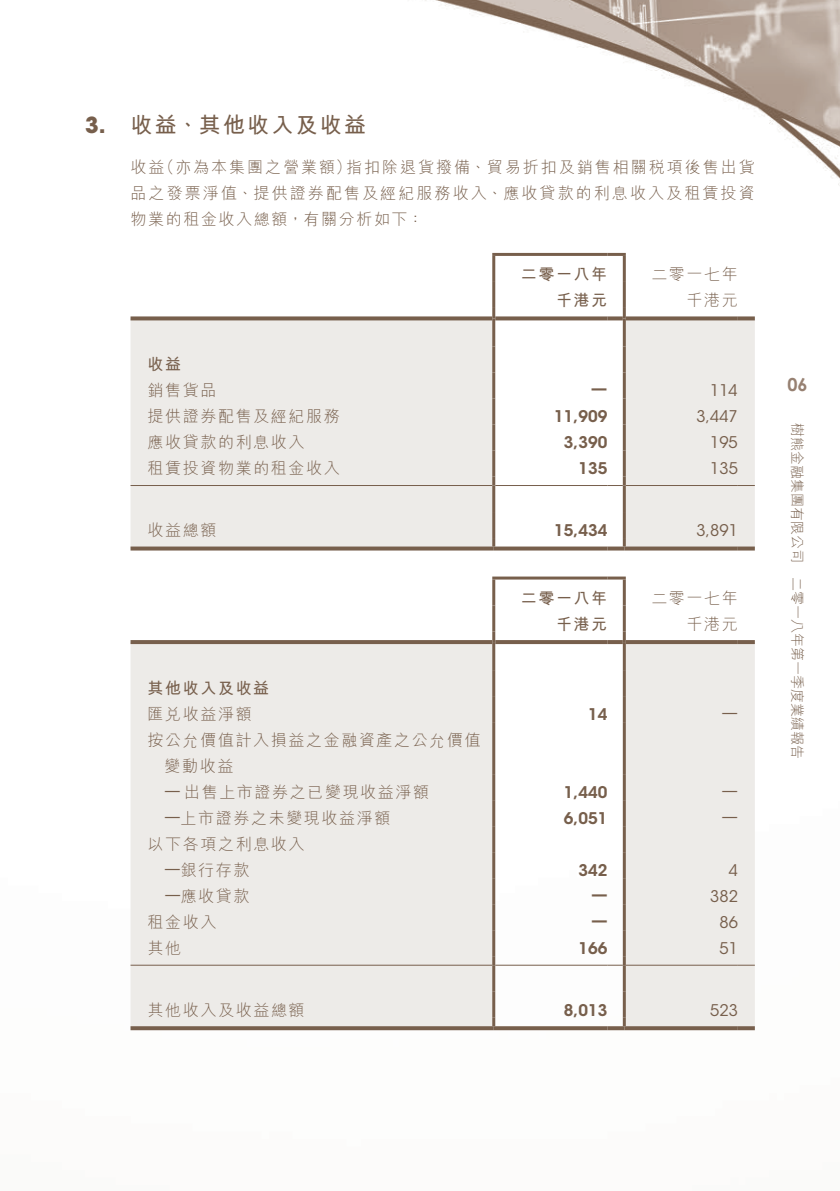
<style>
.page{position:relative;width:840px;height:1191px;background:#fff}
.page>*{position:absolute;margin:0;border:0;box-sizing:border-box;transform-origin:0 0}
.t1{font:700 22px "M Hei HK";letter-spacing:.1em;color:#775f4c}
.t2{font:700 22px "ITC Avant Garde Std";color:#775f4c}
.t3{font:700 18px "Century Gothic";color:#978172}
.t4{font:300 16px "M Hei HK";letter-spacing:.1em;color:#775f4c}
.t5{font:300 16px/26px "M Hei HK";letter-spacing:.13em;color:#775f4c}
.t6{font:600 16px "ITC Avant Garde Std";color:#775f4c}
.t7{font:16px "ITC Avant Garde Std";color:#775f4c}
.t8{font:300 16px "M Hei HK";letter-spacing:.125em;color:#775f4c}
.t9{font:700 16px "M Hei HK";letter-spacing:.1em;color:#775f4c}
.t10{font:300 14px "M Hei HK";color:#775f4c}
</style>
<div class="page">
<img style="left:130px;top:0;width:709px;height:1031px">
<svg style="left:130px;top:320px;width:624px;height:226px;fill:#edebe8"></svg>
<hr style="left:130px;top:485px;width:362px;height:1px;background:#775f4c">
<hr style="left:625px;top:485px;width:112px;height:1px;background:#775f4c">
<svg style="left:737px;top:485px;width:17px;height:1px"></svg>
<svg style="left:130px;top:546px;width:363px;height:4px"></svg>
<svg style="left:624px;top:546px;width:113px;height:4px"></svg>
<svg style="left:737px;top:546px;width:17px;height:4px"></svg>
<svg style="left:493px;top:546px;width:114px;height:4px"></svg>
<svg style="left:607px;top:546px;width:17px;height:4px"></svg>
<hr style="left:495px;top:485px;width:112px;height:1px;background:#775f4c">
<svg style="left:130px;top:316px;width:362px;height:4px"></svg>
<svg style="left:495px;top:316px;width:112px;height:4px"></svg>
<svg style="left:607px;top:316px;width:15px;height:4px"></svg>
<svg style="left:625px;top:316px;width:112px;height:4px"></svg>
<svg style="left:737px;top:316px;width:17px;height:4px"></svg>
<hr style="left:492px;top:256px;width:3px;height:26px;background:#775f4c">
<hr style="left:492px;top:253px;width:115px;height:3px;background:#775f4c">
<hr style="left:607px;top:253px;width:18px;height:3px;background:#775f4c">
<hr style="left:622px;top:256px;width:3px;height:26px;background:#775f4c">
<hr style="left:492px;top:282px;width:3px;height:26px;background:#775f4c">
<hr style="left:622px;top:282px;width:3px;height:26px;background:#775f4c">
<svg style="left:492px;top:308px;width:3px;height:10px"></svg>
<svg style="left:622px;top:308px;width:3px;height:10px"></svg>
<hr style="left:492px;top:318px;width:3px;height:28px;background:#775f4c">
<hr style="left:622px;top:318px;width:3px;height:28px;background:#775f4c">
<hr style="left:492px;top:346px;width:3px;height:26px;background:#775f4c">
<hr style="left:622px;top:346px;width:3px;height:26px;background:#775f4c">
<hr style="left:492px;top:372px;width:3px;height:26px;background:#775f4c">
<hr style="left:622px;top:372px;width:3px;height:26px;background:#775f4c">
<hr style="left:492px;top:398px;width:3px;height:26px;background:#775f4c">
<hr style="left:622px;top:398px;width:3px;height:26px;background:#775f4c">
<hr style="left:492px;top:424px;width:3px;height:26px;background:#775f4c">
<hr style="left:622px;top:424px;width:3px;height:26px;background:#775f4c">
<hr style="left:492px;top:450px;width:3px;height:26px;background:#775f4c">
<hr style="left:622px;top:450px;width:3px;height:26px;background:#775f4c">
<svg style="left:492px;top:476px;width:3px;height:9px"></svg>
<svg style="left:607px;top:476px;width:18px;height:10px"></svg>
<hr style="left:492px;top:485px;width:3px;height:27px;background:#775f4c">
<hr style="left:622px;top:485px;width:3px;height:27px;background:#775f4c">
<hr style="left:492px;top:512px;width:3px;height:26px;background:#775f4c">
<hr style="left:622px;top:512px;width:3px;height:26px;background:#775f4c">
<svg style="left:492px;top:538px;width:3px;height:8px"></svg>
<svg style="left:622px;top:538px;width:3px;height:8px"></svg>
<svg style="left:130px;top:644px;width:624px;height:382px;fill:#edebe8"></svg>
<hr style="left:130px;top:964px;width:362px;height:1px;background:#775f4c">
<hr style="left:625px;top:964px;width:112px;height:1px;background:#775f4c">
<svg style="left:737px;top:964px;width:17px;height:1px"></svg>
<svg style="left:130px;top:1026px;width:363px;height:4px"></svg>
<svg style="left:624px;top:1026px;width:113px;height:4px"></svg>
<svg style="left:737px;top:1026px;width:17px;height:4px"></svg>
<svg style="left:493px;top:1026px;width:114px;height:4px"></svg>
<svg style="left:607px;top:1026px;width:17px;height:4px"></svg>
<hr style="left:495px;top:964px;width:112px;height:1px;background:#775f4c">
<svg style="left:130px;top:640px;width:362px;height:4px"></svg>
<svg style="left:495px;top:640px;width:112px;height:4px"></svg>
<svg style="left:607px;top:640px;width:15px;height:4px"></svg>
<svg style="left:625px;top:640px;width:112px;height:4px"></svg>
<svg style="left:737px;top:640px;width:17px;height:4px"></svg>
<hr style="left:492px;top:579px;width:3px;height:26px;background:#775f4c">
<hr style="left:492px;top:576px;width:115px;height:3px;background:#775f4c">
<hr style="left:607px;top:576px;width:18px;height:3px;background:#775f4c">
<hr style="left:622px;top:579px;width:3px;height:26px;background:#775f4c">
<hr style="left:492px;top:605px;width:3px;height:26px;background:#775f4c">
<hr style="left:622px;top:605px;width:3px;height:26px;background:#775f4c">
<svg style="left:492px;top:631px;width:3px;height:11px"></svg>
<svg style="left:622px;top:631px;width:3px;height:11px"></svg>
<hr style="left:492px;top:642px;width:3px;height:28px;background:#775f4c">
<hr style="left:622px;top:642px;width:3px;height:28px;background:#775f4c">
<hr style="left:492px;top:670px;width:3px;height:26px;background:#775f4c">
<hr style="left:622px;top:670px;width:3px;height:26px;background:#775f4c">
<hr style="left:492px;top:696px;width:3px;height:26px;background:#775f4c">
<hr style="left:622px;top:696px;width:3px;height:26px;background:#775f4c">
<hr style="left:492px;top:722px;width:3px;height:52px;background:#775f4c">
<hr style="left:622px;top:722px;width:3px;height:52px;background:#775f4c">
<hr style="left:492px;top:774px;width:3px;height:26px;background:#775f4c">
<hr style="left:622px;top:774px;width:3px;height:26px;background:#775f4c">
<hr style="left:492px;top:800px;width:3px;height:26px;background:#775f4c">
<hr style="left:622px;top:800px;width:3px;height:26px;background:#775f4c">
<hr style="left:492px;top:826px;width:3px;height:26px;background:#775f4c">
<hr style="left:622px;top:826px;width:3px;height:26px;background:#775f4c">
<hr style="left:492px;top:852px;width:3px;height:26px;background:#775f4c">
<hr style="left:622px;top:852px;width:3px;height:26px;background:#775f4c">
<hr style="left:492px;top:878px;width:3px;height:26px;background:#775f4c">
<hr style="left:622px;top:878px;width:3px;height:26px;background:#775f4c">
<hr style="left:492px;top:904px;width:3px;height:26px;background:#775f4c">
<hr style="left:622px;top:904px;width:3px;height:26px;background:#775f4c">
<hr style="left:492px;top:930px;width:3px;height:26px;background:#775f4c">
<hr style="left:622px;top:930px;width:3px;height:26px;background:#775f4c">
<svg style="left:492px;top:956px;width:3px;height:9px"></svg>
<svg style="left:607px;top:956px;width:18px;height:9px"></svg>
<hr style="left:492px;top:965px;width:3px;height:26px;background:#775f4c">
<hr style="left:622px;top:965px;width:3px;height:26px;background:#775f4c">
<hr style="left:492px;top:991px;width:3px;height:26px;background:#775f4c">
<hr style="left:622px;top:991px;width:3px;height:26px;background:#775f4c">
<svg style="left:492px;top:1017px;width:3px;height:9px"></svg>
<svg style="left:622px;top:1017px;width:3px;height:9px"></svg>
<h1 class="t2" style="left:85px;top:111px;width:22px">3.</h1>
<h1 class="t1" style="left:130px;top:109px;width:237px">收益、其他收入及收益</h1>
<p class="t8" style="left:158px;top:159px;width:194px">（亦為本集團之營業額）</p>
<p class="t8" style="left:346px;top:159px;width:410px">指扣除退貨撥備、貿易折扣及銷售相關稅項後售出貨</p>
<p class="t5" style="left:130px;top:154px;width:625px">收益<br>品之發票淨值、提供證券配售及經紀服務收入、應收貸款的利息收入及租賃投資物業的租金收入總額，有關分析如下：</p>
<p class="t4" style="left:651px;top:266px;width:88px">二零一七年</p>
<p class="t9" style="left:520px;top:262px;width:88px">二零一八年</p>
<p class="t9" style="left:555px;top:288px;width:53px">千港元</p>
<p class="t4" style="left:686px;top:292px;width:53px">千港元</p>
<p class="t9" style="left:147px;top:353px;width:35px">收益</p>
<p class="t4" style="left:147px;top:382px;width:70px">銷售貨品</p>
<p class="t6" style="left:591px;top:378px;width:17px">—</p>
<p class="t7" style="left:709px;top:381px;width:29px">114</p>
<p class="t4" style="left:147px;top:408px;width:193px">提供證券配售及經紀服務</p>
<p class="t6" style="left:554px;top:406px;width:55px">11,909</p>
<p class="t7" style="left:696px;top:407px;width:43px">3,447</p>
<p class="t4" style="left:147px;top:434px;width:158px">應收貸款的利息收入</p>
<p class="t6" style="left:563px;top:432px;width:45px">3,390</p>
<p class="t7" style="left:709px;top:433px;width:29px">195</p>
<p class="t4" style="left:147px;top:460px;width:193px">租賃投資物業的租金收入</p>
<p class="t6" style="left:578px;top:458px;width:30px">135</p>
<p class="t7" style="left:709px;top:459px;width:29px">135</p>
<p class="t4" style="left:147px;top:522px;width:70px">收益總額</p>
<p class="t6" style="left:554px;top:520px;width:55px">15,434</p>
<p class="t7" style="left:696px;top:520px;width:43px">3,891</p>
<p class="t9" style="left:520px;top:586px;width:88px">二零一八年</p>
<p class="t4" style="left:651px;top:589px;width:88px">二零一七年</p>
<p class="t9" style="left:555px;top:612px;width:53px">千港元</p>
<p class="t4" style="left:686px;top:615px;width:53px">千港元</p>
<p class="t9" style="left:147px;top:676px;width:123px">其他收入及收益</p>
<p class="t4" style="left:147px;top:706px;width:105px">匯兌收益淨額</p>
<p class="t4" style="left:147px;top:732px;width:334px">按公允價值計入損益之金融資產之公允價值</p>
<p class="t4" style="left:164px;top:758px;width:70px">變動收益</p>
<p class="t6" style="left:587px;top:704px;width:21px">14</p>
<p class="t7" style="left:721px;top:702px;width:17px">—</p>
<p class="t4" style="left:184px;top:784px;width:246px">出售上市證券之已變現收益淨額</p>
<p class="t7" style="left:164px;top:780px;width:17px">—</p>
<p class="t6" style="left:563px;top:782px;width:45px">1,440</p>
<p class="t7" style="left:721px;top:780px;width:17px">—</p>
<p class="t4" style="left:180px;top:810px;width:211px">上市證券之未變現收益淨額</p>
<p class="t7" style="left:164px;top:806px;width:17px">—</p>
<p class="t4" style="left:147px;top:836px;width:158px">以下各項之利息收入</p>
<p class="t6" style="left:563px;top:808px;width:45px">6,051</p>
<p class="t7" style="left:721px;top:806px;width:17px">—</p>
<p class="t4" style="left:180px;top:862px;width:70px">銀行存款</p>
<p class="t7" style="left:164px;top:858px;width:17px">—</p>
<p class="t6" style="left:578px;top:860px;width:30px">342</p>
<p class="t7" style="left:728px;top:860px;width:11px">4</p>
<p class="t4" style="left:180px;top:888px;width:70px">應收貸款</p>
<p class="t7" style="left:164px;top:884px;width:17px">—</p>
<p class="t6" style="left:591px;top:883px;width:17px">—</p>
<p class="t7" style="left:709px;top:886px;width:29px">382</p>
<p class="t4" style="left:147px;top:914px;width:70px">租金收入</p>
<p class="t6" style="left:591px;top:909px;width:17px">—</p>
<p class="t7" style="left:719px;top:912px;width:20px">86</p>
<p class="t4" style="left:148px;top:940px;width:35px">其他</p>
<p class="t6" style="left:578px;top:938px;width:30px">166</p>
<p class="t7" style="left:719px;top:938px;width:20px">51</p>
<p class="t4" style="left:148px;top:1001px;width:158px">其他收入及收益總額</p>
<p class="t6" style="left:563px;top:999px;width:45px">8,013</p>
<p class="t7" style="left:709px;top:1000px;width:29px">523</p>
<p class="t3" style="left:786px;top:371px;width:22px">06</p>
<p class="t10" style="left:803px;top:423px;width:141px;rotate:90deg">樹熊金融集團有限公司</p>
<p class="t10" style="left:803px;top:577px;width:184px;rotate:90deg">二零一八年第一季度業績報告</p>
</div>
